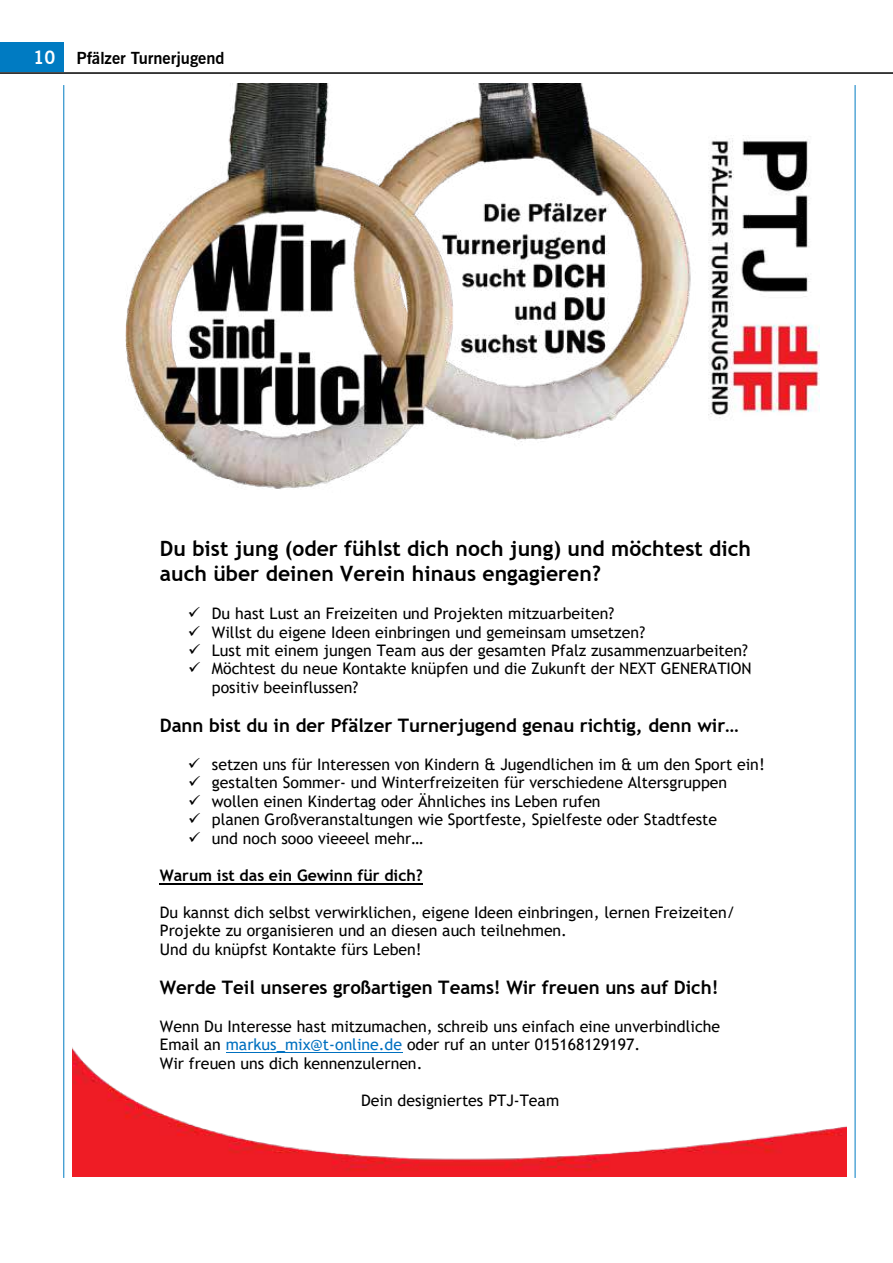
<style>
.page{position:relative;width:893px;height:1263px;background:#fff}
.page>*{position:absolute;margin:0;border:0;box-sizing:border-box;transform-origin:0 0}
.t1{font:700 21.15px/24.6px "Trebuchet MS";color:#000}
.t2{font:700 18.6px "Trebuchet MS";color:#000}
.t3{font:700 16.5px "News Gothic BT";color:#000}
.t4{font:15.9px/18.5px "Trebuchet MS";color:#000}
.t5{font:700 15.9px "Trebuchet MS";color:#000}
.s1{font-size:18px;color:#fff}
.s2{color:#0070c0}
</style>
<div class="page">
<hr style="left:0;top:72px;width:893px;height:2px;background:#000">
<hr style="left:63px;top:85px;width:1px;height:1093px;background:#007bc2">
<hr style="left:855px;top:85px;width:1px;height:1093px;background:#007bc2">
<div style="left:0;top:43px;width:64px;height:29px;background:#007bc2"></div>
<img style="left:72px;top:1047px;width:774px;height:129px">
<img style="left:708px;top:138px;width:112px;height:280px">
<hr style="left:160px;top:883px;width:263px;height:1px;background:#000">
<hr style="left:226px;top:1052px;width:176px;height:1px;background:#0070c0">
<img style="left:125px;top:84px;width:566px;height:405px">
<p class="t3" style="left:33px;top:48px;width:193px"><span class="s1">10</span> Pfälzer Turnerjugend</p>
<h1 class="t1" style="left:160px;top:536px;width:593px">Du bist jung (oder fühlst dich noch jung) und möchtest dich auch über deinen Verein hinaus engagieren?</h1>
<p class="t4" style="left:188px;top:604px;width:428px">✓ Du hast Lust an Freizeiten und Projekten mitzuarbeiten?</p>
<p class="t4" style="left:188px;top:622px;width:459px">✓ Willst du eigene Ideen einbringen und gemeinsam umsetzen?</p>
<p class="t4" style="left:188px;top:641px;width:561px">✓ Lust mit einem jungen Team aus der gesamten Pfalz zusammenzuarbeiten?</p>
<p class="t4" style="left:212px;top:659px;width:541px;text-indent:-24px">✓ Möchtest du neue Kontakte knüpfen und die Zukunft der NEXT GENERATION positiv beeinflussen?</p>
<p class="t2" style="left:160px;top:714px;width:581px">Dann bist du in der Pfälzer Turnerjugend genau richtig, denn wir…</p>
<p class="t4" style="left:188px;top:755px;width:578px">✓ setzen uns für Interessen von Kindern &amp; Jugendlichen im &amp; um den Sport ein!</p>
<p class="t4" style="left:188px;top:773px;width:541px">✓ gestalten Sommer- und Winterfreizeiten für verschiedene Altersgruppen</p>
<p class="t4" style="left:188px;top:792px;width:414px">✓ wollen einen Kindertag oder Ähnliches ins Leben rufen</p>
<p class="t4" style="left:188px;top:810px;width:531px">✓ planen Großveranstaltungen wie Sportfeste, Spielfeste oder Stadtfeste</p>
<p class="t4" style="left:188px;top:829px;width:236px">✓ und noch sooo vieeeel mehr…</p>
<p class="t5" style="left:160px;top:865px;width:264px">Warum ist das ein Gewinn für dich?</p>
<p class="t4" style="left:160px;top:903px;width:577px">Du kannst dich selbst verwirklichen, eigene Ideen einbringen, lernen Freizeiten/<br>Projekte zu organisieren und an diesen auch teilnehmen.<br>Und du knüpfst Kontakte fürs Leben!</p>
<p class="t2" style="left:160px;top:976px;width:560px">Werde Teil unseres großartigen Teams! Wir freuen uns auf Dich!</p>
<p class="t4" style="left:160px;top:1017px;width:562px">Wenn Du Interesse hast mitzumachen, schreib uns einfach eine unverbindliche<br>Email an <span class="s2">markus_mix@t-online.de</span> oder ruf an unter 015168129197.<br>Wir freuen uns dich kennenzulernen.</p>
<p class="t4" style="left:361px;top:1090px;width:200px">Dein designiertes PTJ-Team</p>
</div>
